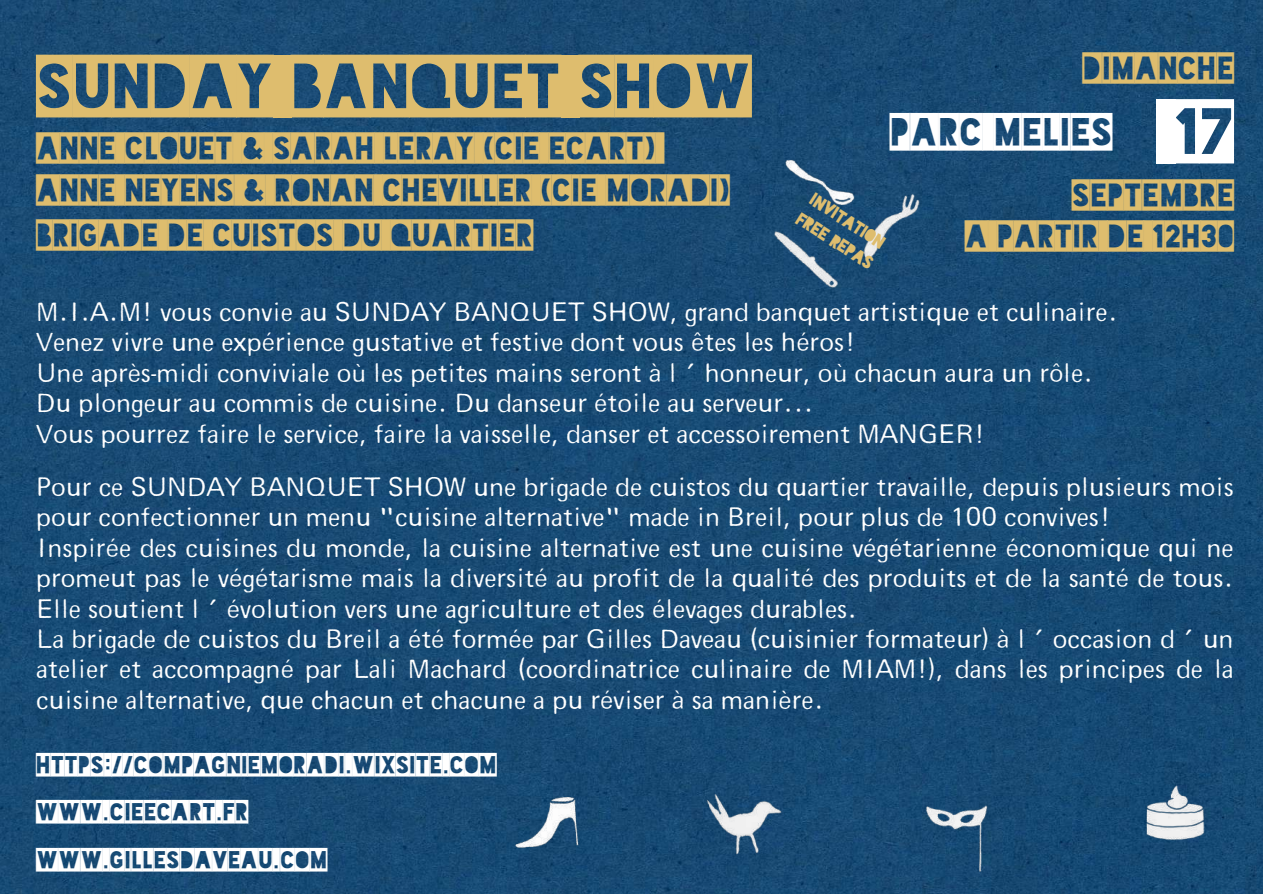
<style>
.page{position:relative;width:1263px;height:894px;background:#fff}
.page>*{position:absolute;margin:0;border:0;box-sizing:border-box;transform-origin:0 0}
.t1{font:61.5px "Blackout 2 AM";color:#fff}
.t2{font:60px "Blackout 2 AM";color:#debd6e}
.t3{font:36px "Blackout 2 AM";color:#fff}
.t4{font:30px/41.5px "Blackout 2 AM";color:#debd6e;text-align:right}
.t5{font:300 25.5px/30.3px "Fluxisch Else";color:#fff}
.t6{font:22.5px "Blackout 2 AM";color:#fff}
.t7{font:17.1px/23.7px "Blackout Midnight";color:#debd6e}
</style>
<div class="page">
<img style="left:0;top:0;width:1263px;height:893px">
<img style="left:460px;top:739px;width:148px;height:154px">
<img style="left:895px;top:728px;width:165px;height:165px">
<img style="left:1081px;top:709px;width:181px;height:181px">
<img style="left:608px;top:689px;width:287px;height:204px">
<img style="left:697px;top:61px;width:331px;height:338px">
<hr style="left:36px;top:869px;width:292px;height:3px;background:#fff">
<hr style="left:36px;top:822px;width:212px;height:2px;background:#fff">
<h2 class="t2" style="left:36px;top:55px;width:717px">SUNDAY BANQUET SHOW</h2>
<p class="t4" style="left:36px;top:127px;width:695px;text-align:left">ANNE CLOUET &amp; SARAH LERAY (CIE ECART)<br>ANNE NEYENS &amp; RONAN CHEVILLER (CIE MORADI)</p>
<p class="t4" style="left:36px;top:214px;width:499px">BRIGADE DE CUISTOS DU QUARTIER</p>
<p class="t4" style="left:1082px;top:47px;width:153px">DIMANCHE</p>
<h1 class="t1" style="left:1175px;top:99px;width:61px">17</h1>
<p class="t4" style="left:965px;top:174px;width:270px">SEPTEMBRE<br>A PARTIR DE 12H30</p>
<h3 class="t3" style="left:890px;top:113px;width:224px">PARC MELIES</h3>
<p class="t7" style="left:818px;top:188px;width:89px;rotate:33deg">invitation free REPAS</p>
<p class="t5" style="left:36px;top:298px;width:1083px">M.I.A.M! vous convie au SUNDAY BANQUET SHOW, grand banquet artistique et culinaire.<br>Venez vivre une expérience gustative et festive dont vous êtes les héros!<br>Une après-midi conviviale où les petites mains seront à l'honneur, où chacun aura un rôle.<br>Du plongeur au commis de cuisine. Du danseur étoile au serveur...<br>Vous pourrez faire le service, faire la vaisselle, danser et accessoirement MANGER!</p>
<p class="t5" style="left:36px;top:473px;width:1199px">Pour ce SUNDAY BANQUET SHOW une brigade de cuistos du quartier travaille, depuis plusieurs mois pour confectionner un menu "cuisine alternative" made in Breil, pour plus de 100 convives!<br>Inspirée des cuisines du monde, la cuisine alternative est une cuisine végétarienne économique qui ne promeut pas le végétarisme mais la diversité au profit de la qualité des produits et de la santé de tous.<br>Elle soutient l'évolution vers une agriculture et des élevages durables.<br>La brigade de cuistos du Breil a été formée par Gilles Daveau (cuisinier formateur) à l'occasion d'un atelier et accompagné par Lali Machard (coordinatrice culinaire de MIAM!), dans les principes de la cuisine alternative, que chacun et chacune a pu réviser à sa manière.</p>
<p class="t6" style="left:36px;top:752px;width:462px">HTTPS://COMPAGNIEMORADI.WIXSITE.COM</p>
<p class="t6" style="left:36px;top:799px;width:214px">WWW.CIEECART.FR</p>
<p class="t6" style="left:36px;top:847px;width:293px">WWW.GILLESDAVEAU.COM</p>
</div>
